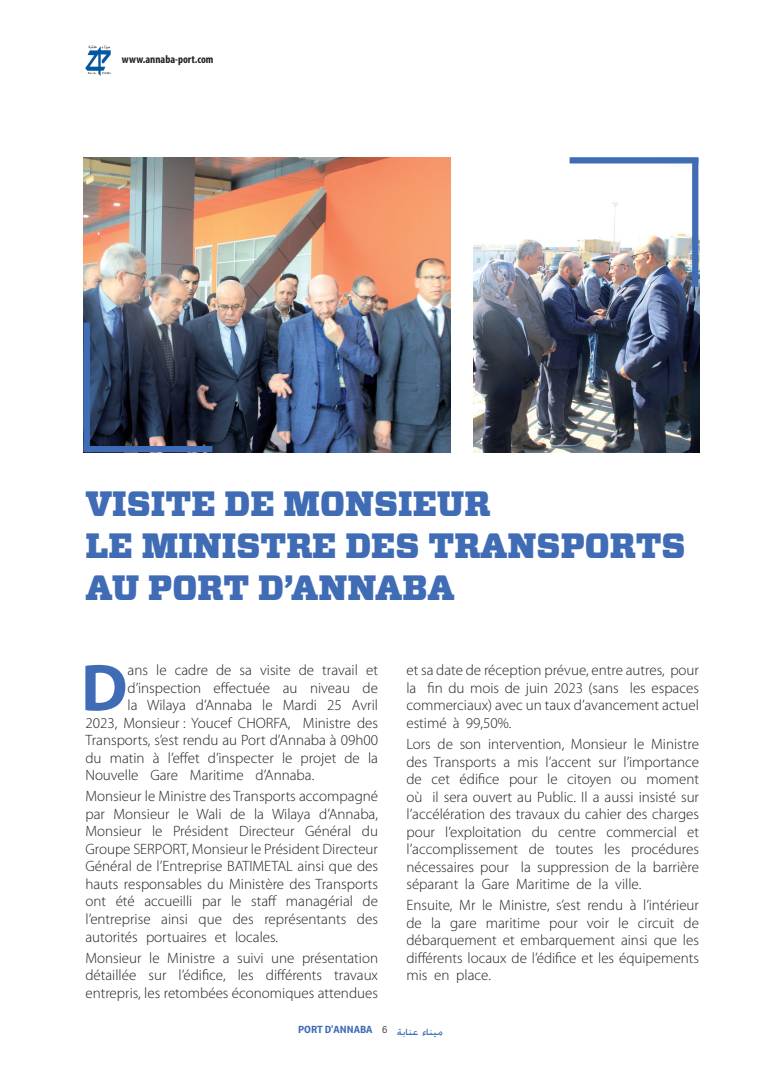
<style>
.page{position:relative;width:780px;height:1088px;background:#fff}
.page>*{position:absolute;margin:0;border:0;box-sizing:border-box;transform-origin:0 0}
.t1{font:700 66.88px "Myriad Pro";color:#3f6cb5}
.t2{font:900 35px/42px "Vitesse";color:#3f6cb5}
.t3{font:300 15px/17.5px "Myriad Pro";color:#231f20;text-align:justify}
.t4{font:500 12.5px "Win Soft Pro";color:#3f6cb5}
.t5{font:700 condensed 11.25px "Myriad Pro";color:#231f20}
.t6{font:700 10px "Ronnia";color:#3f6cb5}
.s1{font-weight:300;color:#231f20}
</style>
<div class="page">
<img style="left:85px;top:45px;width:26px;height:31px">
<img style="left:474px;top:157px;width:225px;height:295px">
<img style="left:84px;top:157px;width:366px;height:295px">
<div style="left:692px;top:158px;width:6px;height:129px;background:#3f6cb5"></div>
<div style="left:569px;top:157px;width:129px;height:6px;background:#3f6cb5"></div>
<div style="left:84px;top:323px;width:6px;height:128px;background:#3f6cb5"></div>
<div style="left:84px;top:446px;width:128px;height:6px;background:#3f6cb5"></div>
<p class="t5" style="left:122px;top:52px;width:93px">www.annaba-port.com</p>
<h2 class="t2" style="left:85px;top:483px;width:601px">VISITE DE MONSIEUR<br>LE MINISTRE DES TRANSPORTS<br>AU PORT D’ANNABA</h2>
<h1 class="t1" style="left:81px;top:644px;width:48px">D</h1>
<p class="t3" style="left:128px;top:662px;width:252px">ans le cadre de sa visite de travail et</p>
<p class="t3" style="left:128px;top:679px;width:252px">d’inspection effectuée au niveau de</p>
<p class="t3" style="left:128px;top:697px;width:252px">la Wilaya d’Annaba le Mardi 25 Avril</p>
<p class="t3" style="left:85px;top:714px;width:294px">2023, Monsieur : Youcef CHORFA, Ministre des</p>
<p class="t3" style="left:85px;top:732px;width:294px">Transports, s’est rendu au Port d’Annaba à 09h00</p>
<p class="t3" style="left:85px;top:749px;width:294px">du matin à l’effet d’inspecter le projet de la</p>
<p class="t3" style="left:85px;top:767px;width:230px">Nouvelle Gare Maritime d’Annaba.</p>
<p class="t3" style="left:85px;top:788px;width:294px">Monsieur le Ministre des Transports accompagné par Monsieur le Wali de la Wilaya d’Annaba, Monsieur le Président Directeur Général du Groupe SERPORT, Monsieur le Président Directeur Général de l’Entreprise BATIMETAL ainsi que des hauts responsables du Ministère des Transports ont été accueilli par le staff managérial de l’entreprise ainsi que des représentants des autorités portuaires et locales.</p>
<p class="t3" style="left:85px;top:949px;width:294px">Monsieur le Ministre a suivi une présentation détaillée sur l’édifice, les différents travaux entrepris, les retombées économiques attendues</p>
<p class="t3" style="left:406px;top:662px;width:294px">et sa date de réception prévue, entre autres, pour la fin du mois de juin 2023 (sans les espaces commerciaux) avec un taux d’avancement actuel estimé à 99,50%.</p>
<p class="t3" style="left:406px;top:735px;width:294px">Lors de son intervention, Monsieur le Ministre des Transports a mis l’accent sur l’importance de cet édifice pour le citoyen ou moment où il sera ouvert au Public. Il a aussi insisté sur l’accélération des travaux du cahier des charges pour l’exploitation du centre commercial et l’accomplissement de toutes les procédures nécessaires pour la suppression de la barrière séparant la Gare Maritime de la ville.</p>
<p class="t3" style="left:406px;top:896px;width:294px">Ensuite, Mr le Ministre, s’est rendu à l’intérieur de la gare maritime pour voir le circuit de débarquement et embarquement ainsi que les différents locaux de l’édifice et les équipements mis en place.</p>
<p class="t6" style="left:298px;top:1023px;width:91px">PORT D’ANNABA <span class="s1">6</span></p>
<p class="t4" style="left:397px;top:1023px;width:47px">عنابة ميناء</p>
</div>
